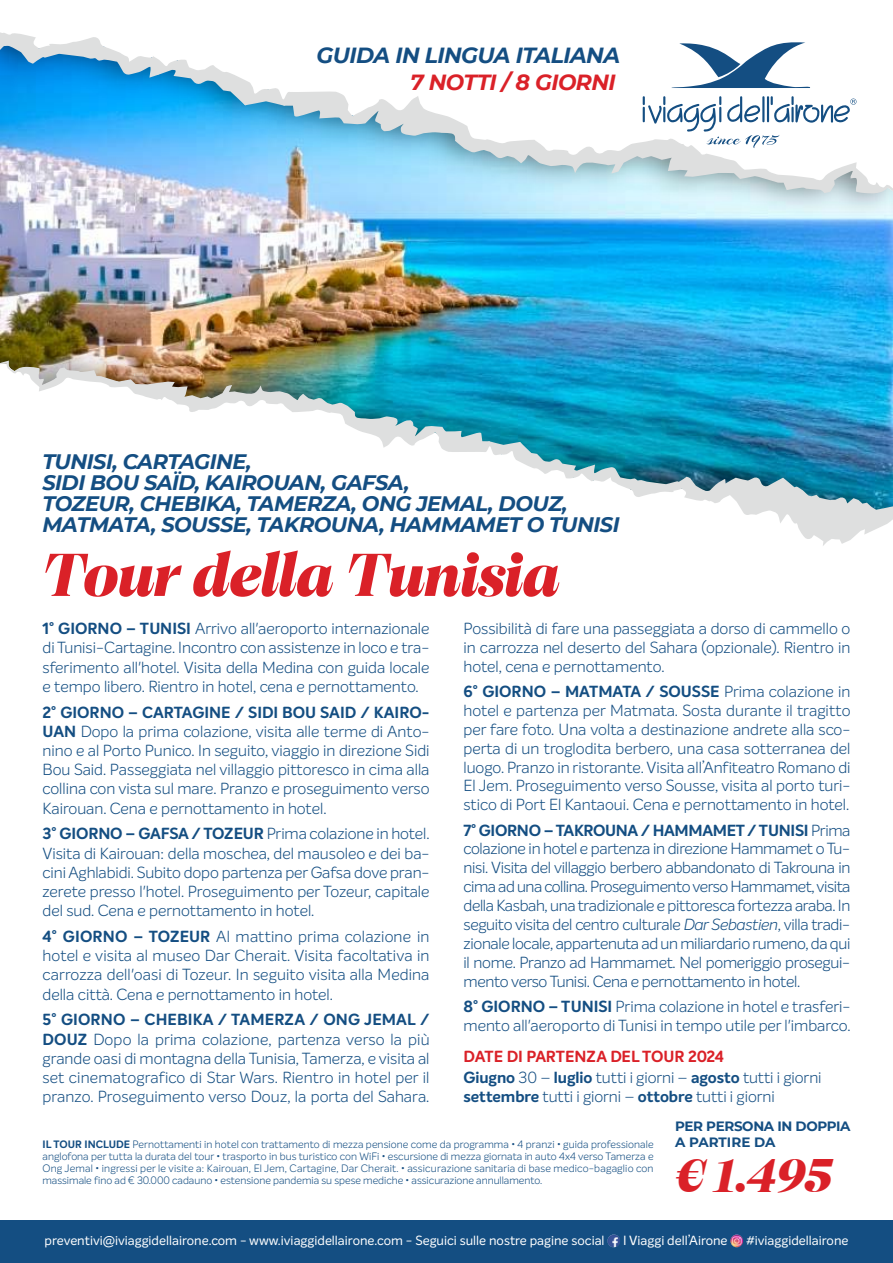
<style>
.page{position:relative;width:893px;height:1263px;background:#fff}
.page>*{position:absolute;margin:0;border:0;box-sizing:border-box;transform-origin:0 0}
.t1{font:61.95px "Cotford Display Bold Italic";letter-spacing:-.005em;color:#da2128}
.t2{font:48px "Cotford Display Bold Italic";color:#da2128}
.t3{font:italic 700 21.9px "Montserrat";letter-spacing:-.025em;color:#144e82}
.t4{font:italic 700 21.9px "Montserrat";letter-spacing:-.025em;color:#da2128}
.t5{font:italic 700 20.85px/20.9px "Montserrat";letter-spacing:-.025em;color:#144e82}
.t6{font:300 15.75px/19.2px "Intelo";color:#144e82;text-align:justify}
.t7{font:700 13.5px/16.2px "Montserrat";letter-spacing:-.025em;color:#144e82}
.t8{font:13.05px "Intelo";color:#fff}
.t9{font:300 10.5px/12px "Intelo";color:#144e82;text-align:justify}
.s1{font-weight:700}
.s2{font-style:italic}
.s3{font-weight:700;color:#da2128}
</style>
<div class="page">
<img style="left:0;top:201px;width:893px;height:49px">
<img style="left:0;top:32px;width:893px;height:169px">
<svg style="left:670px;top:42px;width:142px;height:46px"></svg>
<svg style="left:643px;top:96px;width:213px;height:52px"></svg>
<img style="left:0;top:250px;width:893px;height:111px">
<img style="left:0;top:361px;width:893px;height:185px">
<div style="left:0;top:1220px;width:893px;height:43px;background:#144e82"></div>
<svg style="left:607px;top:1234px;width:13px;height:13px"></svg>
<svg style="left:730px;top:1234px;width:13px;height:13px"></svg>
<h3 class="t3" style="left:317px;top:42px;width:305px">GUIDA IN LINGUA ITALIANA</h3>
<h3 class="t4" style="left:410px;top:69px;width:207px">7 NOTTI / 8 GIORNI</h3>
<h3 class="t5" style="left:42px;top:451px;width:579px">TUNISI, CARTAGINE,<br>SIDI BOU SAÏD, KAIROUAN, GAFSA,<br>TOZEUR, CHEBIKA, TAMERZA, ONG JEMAL, DOUZ, MATMATA, SOUSSE, TAKROUNA, HAMMAMET O TUNISI</h3>
<h1 class="t1" style="left:42px;top:549px;width:519px">Tour della Tunisia</h1>
<p class="t6" style="left:43px;top:620px;width:388px"><span class="s1">1° GIORNO – TUNISI</span> Arrivo all'aeroporto internazionale di Tunisi-Cartagine. Incontro con assistenze in loco e tra&shy;sferimento all'hotel. Visita della Medina con guida locale e tempo libero. Rientro in hotel, cena e pernottamento.</p>
<p class="t6" style="left:43px;top:703px;width:389px"><span class="s1">2° GIORNO – CARTAGINE / SIDI BOU SAID / KAIRO-UAN</span> Dopo la prima colazione, visita alle terme di Anto&shy;nino e al Porto Punico. In seguito, viaggio in direzione Sidi Bou Said. Passeggiata nel villaggio pittoresco in cima alla collina con vista sul mare. Pranzo e proseguimento verso Kairouan. Cena e pernottamento in hotel.</p>
<p class="t6" style="left:43px;top:825px;width:388px"><span class="s1">3° GIORNO – GAFSA / TOZEUR</span> Prima colazione in hotel.<br>Visita di Kairouan: della moschea, del mausoleo e dei ba&shy;cini Aghlabidi. Subito dopo partenza per Gafsa dove pran&shy;zerete presso l'hotel. Proseguimento per Tozeur, capitale del sud. Cena e pernottamento in hotel.</p>
<p class="t6" style="left:43px;top:928px;width:388px"><span class="s1">4° GIORNO – TOZEUR</span> Al mattino prima colazione in hotel e visita al museo Dar Cherait. Visita facoltativa in carrozza dell'oasi di Tozeur. In seguito visita alla Medina della città. Cena e pernottamento in hotel.</p>
<p class="t6" style="left:43px;top:1011px;width:389px"><span class="s1">5° GIORNO – CHEBIKA / TAMERZA / ONG JEMAL / DOUZ</span> Dopo la prima colazione, partenza verso la più grande oasi di montagna della Tunisia, Tamerza, e visita al set cinematografico di Star Wars. Rientro in hotel per il pranzo. Proseguimento verso Douz, la porta del Sahara.</p>
<p class="t6" style="left:463px;top:620px;width:388px">Possibilità di fare una passeggiata a dorso di cammello o in carrozza nel deserto del Sahara (opzionale). Rientro in hotel, cena e pernottamento.</p>
<p class="t6" style="left:463px;top:683px;width:389px"><span class="s1">6° GIORNO – MATMATA / SOUSSE</span> Prima colazione in hotel e partenza per Matmata. Sosta durante il tragitto per fare foto. Una volta a destinazione andrete alla sco&shy;perta di un troglodita berbero, una casa sotterranea del luogo. Pranzo in ristorante. Visita all’Anfiteatro Romano di El Jem. Proseguimento verso Sousse, visita al porto turi&shy;stico di Port El Kantaoui. Cena e pernottamento in hotel.</p>
<p class="t6" style="left:463px;top:822px;width:388px"><span class="s1">7° GIORNO – TAKROUNA / HAMMAMET / TUNISI</span> Prima colazione in hotel e partenza in direzione Hammamet o Tu&shy;nisi. Visita del villaggio berbero abbandonato di Takrouna in cima ad una collina. Proseguimento verso Hammamet, visita della Kasbah, una tradizionale e pittoresca fortezza araba. In seguito visita del centro culturale <span class="s2">Dar Sebastien</span>, villa tradi&shy;zionale locale, appartenuta ad un miliardario rumeno, da qui il nome. Pranzo ad Hammamet. Nel pomeriggio prosegui&shy;mento verso Tunisi. Cena e pernottamento in hotel.</p>
<p class="t6" style="left:463px;top:998px;width:388px"><span class="s1">8° GIORNO – TUNISI</span> Prima colazione in hotel e trasferi&shy;mento all'aeroporto di Tunisi in tempo utile per l'imbarco.</p>
<p class="t6" style="left:463px;top:1047px;width:360px;line-height:21px"><span class="s3">DATE DI PARTENZA DEL TOUR 2024<br></span><span class="s1">Giugno</span> 30 – <span class="s1">luglio</span> tutti i giorni – <span class="s1">agosto</span> tutti i giorni</p>
<p class="t6" style="left:463px;top:1088px;width:313px"><span class="s1">settembre</span> tutti i giorni – <span class="s1">ottobre</span> tutti i giorni</p>
<p class="t9" style="left:43px;top:1139px;width:613px"><span class="s1">IL TOUR INCLUDE</span> Pernottamenti in hotel con trattamento di mezza pensione come da programma • 4 pranzi • guida professionale anglofona per tutta la durata del tour • trasporto in bus turistico con WiFi • escursione di mezza giornata in auto 4x4 verso Tamerza e Ong Jemal • ingressi per le visite a: Kairouan, El Jem, Cartagine, Dar Cherait. • assicurazione sanitaria di base medico-bagaglio con massimale fino ad € 30.000 cadauno • estensione pandemia su spese mediche • assicurazione annullamento.</p>
<p class="t7" style="left:675px;top:1118px;width:177px">PER PERSONA IN DOPPIA<br>A PARTIRE DA</p>
<h2 class="t2" style="left:675px;top:1155px;width:159px">€ 1.495</h2>
<p class="t8" style="left:45px;top:1234px;width:562px">preventivi@iviaggidellairone.com - www.iviaggidellairone.com - Seguici sulle nostre pagine social</p>
<p class="t8" style="left:623px;top:1234px;width:106px">I Viaggi dell’Airone</p>
<p class="t8" style="left:746px;top:1234px;width:104px">#iviaggidellairone</p>
</div>
